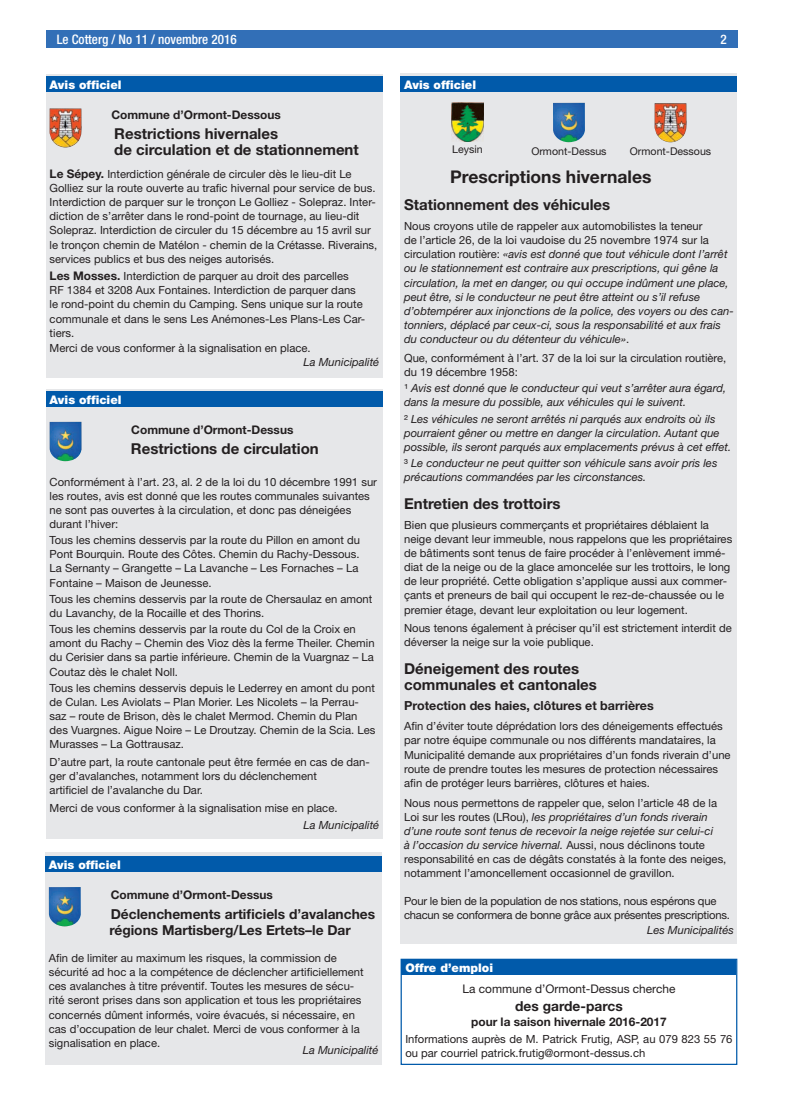
<style>
.page{position:relative;width:787px;height:1106px;background:#fff}
.page>*{position:absolute;margin:0;border:0;box-sizing:border-box;transform-origin:0 0}
.t1{font:700 17.5px "Helvetica Neue LT Std";color:#231f20}
.t2{font:700 15px/16.2px "Helvetica Neue LT Std";color:#231f20}
.t3{font:700 13.75px/16.2px "Helvetica Neue LT Std";color:#231f20}
.t4{font:500 condensed 13.12px "Helvetica Neue LT Std";color:#fff}
.t5{font:700 12.5px "Helvetica Neue LT Std";color:#231f20}
.t6{font:700 11.88px "Helvetica Neue LT Std";color:#231f20}
.t7{font:900 11.88px "Helvetica Neue LT Std";color:#fff}
.t8{font:11.88px "Helvetica Neue LT Std";color:#231f20}
.t9{font:11.25px/14.1px "Helvetica Neue LT Std";color:#231f20}
.t10{font:italic 11.25px/14.1px "Helvetica Neue LT Std";color:#231f20}
.t11{font:11.25px/14.1px "Helvetica Neue LT Std";letter-spacing:-.02em;color:#231f20}
.t12{font:10.62px "Helvetica Neue LT Std";color:#231f20}
.s1{font-weight:700;font-size:11.88px}
.s2{font-style:normal}
.s3{font-style:italic}
</style>
<div class="page">
<div style="left:46px;top:30px;width:691px;height:18px;background:#326fb7"></div>
<div style="left:46px;top:389px;width:337px;height:450px;background:#e6e7e9"></div>
<div style="left:46px;top:392px;width:337px;height:15px;background:#015aaa"></div>
<img style="left:50px;top:422px;width:31px;height:39px">
<div style="left:46px;top:74px;width:337px;height:303px;background:#e6e7e9"></div>
<div style="left:46px;top:77px;width:337px;height:15px;background:#015aaa"></div>
<img style="left:50px;top:108px;width:31px;height:40px">
<div style="left:400px;top:73px;width:337px;height:871px;background:#e6e7e9"></div>
<div style="left:400px;top:77px;width:337px;height:15px;background:#015aaa"></div>
<img style="left:451px;top:103px;width:32px;height:39px">
<img style="left:553px;top:103px;width:32px;height:39px">
<img style="left:654px;top:103px;width:32px;height:39px">
<div style="left:45px;top:852px;width:337px;height:213px;background:#e6e7e9"></div>
<div style="left:45px;top:857px;width:337px;height:15px;background:#015aaa"></div>
<img style="left:49px;top:887px;width:32px;height:39px">
<svg style="left:400px;top:958px;width:337px;height:107px"></svg>
<p class="t4" style="left:57px;top:34px;width:181px">Le Cotterg / No 11 / novembre 2016</p>
<p class="t4" style="left:720px;top:34px;width:8px">2</p>
<p class="t7" style="left:50px;top:80px;width:73px">Avis officiel</p>
<p class="t6" style="left:111px;top:110px;width:171px">Commune d’Ormont-Dessous</p>
<h2 class="t2" style="left:114px;top:127px;width:246px">Restrictions hivernales<br>de circulation et de stationnement</h2>
<p class="t9" style="left:50px;top:168px;width:329px"><span class="s1">Le Sépey.</span> Interdiction générale de circuler dès le lieu-dit Le Golliez sur la route ouverte au trafic hivernal pour service de bus.<br>Interdiction de parquer sur le tronçon Le Golliez - Solepraz. Inter&shy;diction de s’arrêter dans le rond-point de tournage, au lieu-dit Solepraz. Interdiction de circuler du 15 décembre au 15 avril sur le tronçon chemin de Matélon - chemin de la Crétasse. Riverains, services publics et bus des neiges autorisés.</p>
<p class="t9" style="left:50px;top:270px;width:317px"><span class="s1">Les Mosses.</span> Interdiction de parquer au droit des parcelles RF 1384 et 3208 Aux Fontaines. Interdiction de parquer dans le rond-point du chemin du Camping. Sens unique sur la route communale et dans le sens Les Anémones-Les Plans-Les Car&shy;tiers.<br>Merci de vous conformer à la signalisation en place.</p>
<p class="t10" style="left:303px;top:356px;width:77px">La Municipalité</p>
<p class="t7" style="left:50px;top:395px;width:73px">Avis officiel</p>
<p class="t6" style="left:131px;top:425px;width:164px">Commune d’Ormont-Dessus</p>
<h2 class="t2" style="left:131px;top:442px;width:189px">Restrictions de circulation</h2>
<p class="t9" style="left:50px;top:476px;width:329px">Conformément à l’art. 23, al. 2 de la loi du 10 décembre 1991 sur les routes, avis est donné que les routes communales suivantes ne sont pas ouvertes à la circulation, et donc pas déneigées durant l’hiver:</p>
<p class="t9" style="left:50px;top:534px;width:312px">Tous les chemins desservis par la route du Pillon en amont du Pont Bourquin. Route des Côtes. Chemin du Rachy-Dessous.<br>La Sernanty – Grangette – La Lavanche – Les Fornaches – La Fontaine – Maison de Jeunesse.</p>
<p class="t9" style="left:50px;top:593px;width:324px">Tous les chemins desservis par la route de Chersaulaz en amont du Lavanchy, de la Rocaille et des Thorins.</p>
<p class="t9" style="left:50px;top:623px;width:326px">Tous les chemins desservis par la route du Col de la Croix en amont du Rachy – Chemin des Vioz dès la ferme Theiler. Chemin du Cerisier dans sa partie inférieure. Chemin de la Vuargnaz – La Coutaz dès le chalet Noll.</p>
<p class="t9" style="left:50px;top:682px;width:327px">Tous les chemins desservis depuis le Lederrey en amont du pont de Culan. Les Aviolats – Plan Morier. Les Nicolets – la Perrau&shy;saz – route de Brison, dès le chalet Mermod. Chemin du Plan des Vuargnes. Aigue Noire – Le Droutzay. Chemin de la Scia. Les Murasses – La Gottrausaz.</p>
<p class="t9" style="left:50px;top:756px;width:322px">D’autre part, la route cantonale peut être fermée en cas de dan&shy;ger d’avalanches, notamment lors du déclenchement<br>artificiel de l’avalanche du Dar.</p>
<p class="t9" style="left:50px;top:802px;width:289px">Merci de vous conformer à la signalisation mise en place.</p>
<p class="t10" style="left:303px;top:819px;width:77px">La Municipalité</p>
<p class="t7" style="left:49px;top:860px;width:73px">Avis officiel</p>
<p class="t6" style="left:111px;top:890px;width:164px">Commune d’Ormont-Dessus</p>
<p class="t3" style="left:109px;top:907px;width:267px">Déclenchements artificiels d’avalanches régions Martisberg/Les Ertets–le Dar</p>
<p class="t9" style="left:49px;top:952px;width:316px">Afin de limiter au maximum les risques, la commission de sécurité ad hoc a la compétence de déclencher artificiellement ces avalanches à titre préventif. Toutes les mesures de sécu&shy;rité seront prises dans son application et tous les propriétaires concernés dûment informés, voire évacués, si nécessaire, en cas d’occupation de leur chalet. Merci de vous conformer à la signalisation en place.</p>
<p class="t10" style="left:303px;top:1044px;width:77px">La Municipalité</p>
<p class="t7" style="left:404px;top:80px;width:73px">Avis officiel</p>
<p class="t12" style="left:452px;top:145px;width:32px">Leysin</p>
<p class="t12" style="left:531px;top:147px;width:77px">Ormont-Dessus</p>
<p class="t12" style="left:630px;top:148px;width:83px">Ormont-Dessous</p>
<h1 class="t1" style="left:450px;top:170px;width:203px">Prescriptions hivernales</h1>
<h2 class="t2" style="left:404px;top:198px;width:208px">Stationnement des véhicules</h2>
<p class="t10" style="left:404px;top:220px;width:331px"><span class="s2">Nous croyons utile de rappeler aux automobilistes la teneur<br>de l’article 26, de la loi vaudoise du 25 novembre 1974 sur la circulation routière:</span> «avis est donné que tout véhicule dont l’arrêt ou le stationnement est contraire aux prescriptions, qui gêne la circulation, la met en danger, ou qui occupe indûment une place, peut être, si le conducteur ne peut être atteint ou s’il refuse d’obtempérer aux injonctions de la police, des voyers ou des can&shy;tonniers, déplacé par ceux-ci, sous la responsabilité et aux frais du conducteur ou du détenteur du véhicule»<span class="s2">.</span></p>
<p class="t9" style="left:404px;top:352px;width:323px">Que, conformément à l’art. 37 de la loi sur la circulation routière, du 19 décembre 1958:</p>
<p class="t10" style="left:404px;top:382px;width:324px"><span class="s2">¹</span> Avis est donné que le conducteur qui veut s’arrêter aura égard, dans la mesure du possible, aux véhicules qui le suivent.</p>
<p class="t10" style="left:404px;top:413px;width:328px"><span class="s2">²</span> Les véhicules ne seront arrêtés ni parqués aux endroits où ils pourraient gêner ou mettre en danger la circulation. Autant que possible, ils seront parqués aux emplacements prévus à cet effet.</p>
<p class="t10" style="left:404px;top:457px;width:315px"><span class="s2">³</span> Le conducteur ne peut quitter son véhicule sans avoir pris les précautions commandées par les circonstances.</p>
<h2 class="t2" style="left:404px;top:497px;width:158px">Entretien des trottoirs</h2>
<p class="t9" style="left:404px;top:519px;width:330px">Bien que plusieurs commerçants et propriétaires déblaient la neige devant leur immeuble, nous rappelons que les propriétaires de bâtiments sont tenus de faire procéder à l’enlèvement immé&shy;diat de la neige ou de la glace amoncelée sur les trottoirs, le long de leur propriété. Cette obligation s’applique aussi aux commer&shy;çants et preneurs de bail qui occupent le rez-de-chaussée ou le premier étage, devant leur exploitation ou leur logement.</p>
<p class="t9" style="left:404px;top:622px;width:329px">Nous tenons également à préciser qu’il est strictement interdit de déverser la neige sur la voie publique.</p>
<h2 class="t2" style="left:404px;top:662px;width:194px">Déneigement des routes communales et cantonales</h2>
<p class="t5" style="left:404px;top:701px;width:251px">Protection des haies, clôtures et barrières</p>
<p class="t9" style="left:404px;top:720px;width:328px">Afin d’éviter toute déprédation lors des déneigements effectués par notre équipe communale ou nos différents mandataires, la Municipalité demande aux propriétaires d’un fonds riverain d’une route de prendre toutes les mesures de protection nécessaires afin de protéger leurs barrières, clôtures et haies.</p>
<p class="t9" style="left:404px;top:797px;width:324px">Nous nous permettons de rappeler que, selon l’article 48 de la Loi sur les routes (LRou), <span class="s3">les propriétaires d’un fonds riverain d’une route sont tenus de recevoir la neige rejetée sur celui-ci<br>à l’occasion du service hivernal.</span> Aussi, nous déclinons toute responsabilité en cas de dégâts constatés à la fonte des neiges, notamment l’amoncellement occasionnel de gravillon.</p>
<p class="t11" style="left:404px;top:895px;width:327px">Pour le bien de la population de nos stations, nous espérons que chacun se conformera de bonne grâce aux présentes prescriptions.</p>
<p class="t10" style="left:647px;top:924px;width:88px">Les Municipalités</p>
<p class="t7" style="left:405px;top:963px;width:89px">Offre d’emploi</p>
<p class="t8" style="left:462px;top:984px;width:214px">La commune d’Ormont-Dessus cherche</p>
<p class="t3" style="left:515px;top:999px;width:109px">des garde-parcs</p>
<p class="t6" style="left:471px;top:1017px;width:197px">pour la saison hivernale 2016-2017</p>
<p class="t9" style="left:405px;top:1033px;width:329px;line-height:13.8px">Informations auprès de M. Patrick Frutig, ASP, au 079 823 55 76 ou par courriel patrick.frutig@ormont-dessus.ch</p>
</div>
